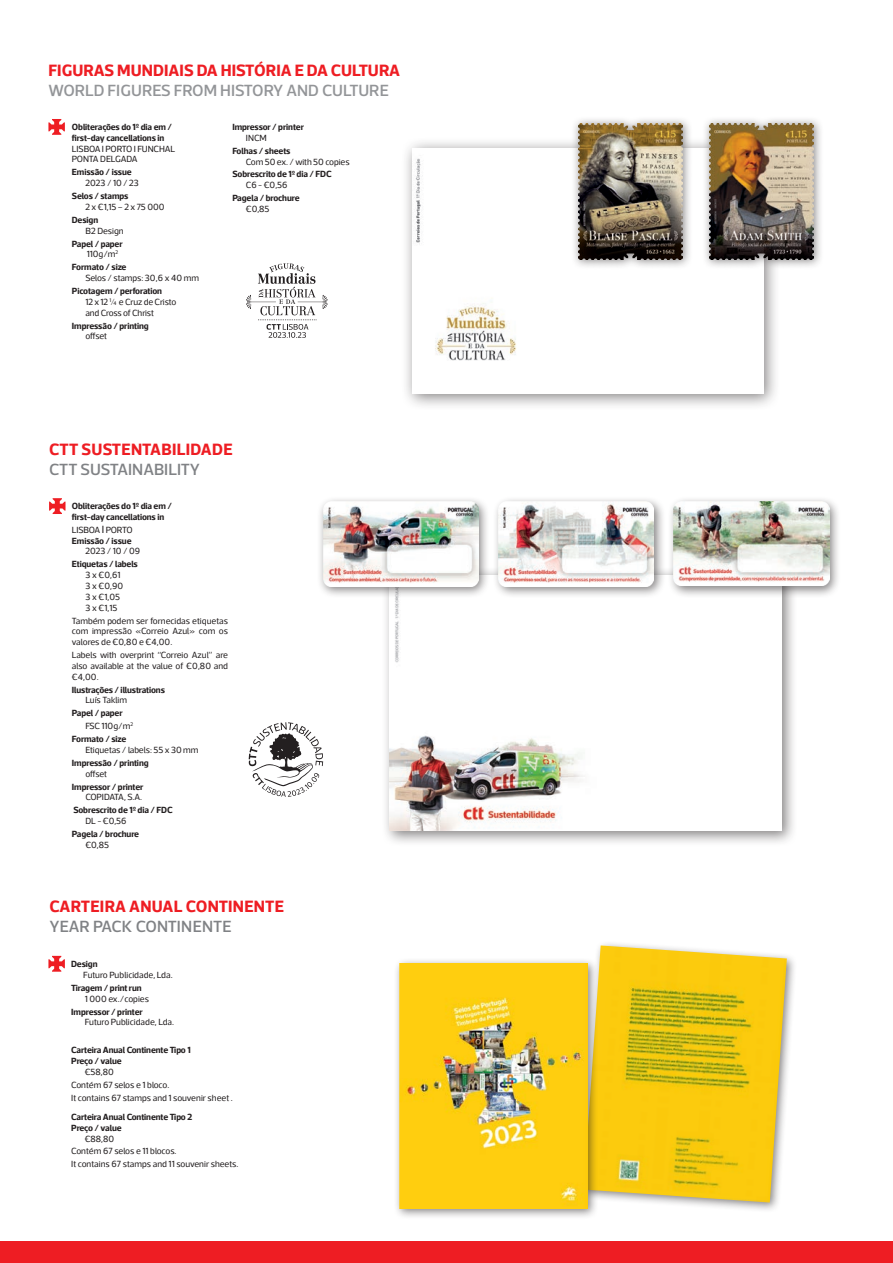
<style>
.page{position:relative;width:893px;height:1263px;background:#fff}
.page>*{position:absolute;margin:0;border:0;box-sizing:border-box;transform-origin:0 0}
.t1{font:700 16.5px "Acto CTT";letter-spacing:.005em;color:#ee1d23}
.t2{font:500 16.5px "Acto CTT";color:#808285}
.t3{font:500 16.5px "Acto CTT";color:#939598}
.t4{font:9px/10.8px "Acto CTT";color:#231f20;text-align:justify}
.t5{font:700 9px/10.8px "Acto CTT";letter-spacing:-.01em;color:#231f20}
.t6{font:9px "Acto CTT";letter-spacing:-.06em;color:#231f20}
.t7{font:9px "Acto CTT";letter-spacing:-.03em;color:#231f20}
.t8{font:9px "Acto CTT";letter-spacing:-.025em;color:#231f20}
.s1{font-size:5.25px}
.s2{font-size:10.5px}
</style>
<div class="page">
<div style="left:0;top:1242px;width:893px;height:21px;background:#ee1d23"></div>
<div style="left:381px;top:567px;width:417px;height:279px;background:#231f20;opacity:.55"></div>
<img style="left:390px;top:575px;width:392px;height:255px">
<svg style="left:49px;top:498px;width:17px;height:16px"></svg>
<div style="left:317px;top:495px;width:174px;height:104px;background:#231f20;opacity:.55"></div>
<img style="left:323px;top:501px;width:155px;height:85px">
<div style="left:493px;top:495px;width:173px;height:104px;background:#231f20;opacity:.55"></div>
<img style="left:499px;top:501px;width:155px;height:85px">
<div style="left:668px;top:495px;width:173px;height:103px;background:#231f20;opacity:.55"></div>
<img style="left:674px;top:501px;width:155px;height:85px">
<div style="left:401px;top:136px;width:379px;height:275px;background:#231f20;opacity:.55"></div>
<img style="left:412px;top:148px;width:351px;height:246px">
<svg style="left:48px;top:119px;width:17px;height:16px"></svg>
<div style="left:571px;top:116px;width:122px;height:154px;background:#231f20;opacity:.55"></div>
<img style="left:578px;top:123px;width:105px;height:137px">
<div style="left:702px;top:116px;width:122px;height:154px;background:#231f20;opacity:.55"></div>
<img style="left:710px;top:123px;width:104px;height:137px">
<svg style="left:246px;top:263px;width:82px;height:75px"></svg>
<div style="left:578px;top:940px;width:220px;height:273px;background:#231f20;opacity:.55"></div>
<img style="left:584px;top:945px;width:203px;height:257px">
<svg style="left:48px;top:956px;width:17px;height:16px"></svg>
<div style="left:394px;top:958px;width:205px;height:261px;background:#231f20;opacity:.55"></div>
<img style="left:399px;top:964px;width:188px;height:244px">
<svg style="left:249px;top:722px;width:74px;height:75px"></svg>
<p class="t1" style="left:48px;top:61px;width:353px">FIGURAS MUNDIAIS DA HISTÓRIA E DA CULTURA</p>
<p class="t3" style="left:48px;top:81px;width:342px">WORLD FIGURES FROM HISTORY AND CULTURE</p>
<p class="t5" style="left:72px;top:121px;width:102px">Obliterações do 1º dia em / first-day cancellations in</p>
<p class="t4" style="left:72px;top:143px;width:105px">LISBOA I PORTO I FUNCHAL</p>
<p class="t8" style="left:72px;top:154px;width:67px">PONTA DELGADA</p>
<p class="t5" style="left:72px;top:167px;width:61px">Emissão / issue</p>
<p class="t4" style="left:85px;top:177px;width:55px">2023 / 10 / 23</p>
<p class="t5" style="left:72px;top:190px;width:58px">Selos / stamps</p>
<p class="t4" style="left:85px;top:201px;width:81px">2 x €1,15 – 2 x 75 000</p>
<p class="t5" style="left:72px;top:214px;width:28px">Design</p>
<p class="t4" style="left:85px;top:225px;width:40px">B2 Design</p>
<p class="t5" style="left:72px;top:238px;width:52px">Papel / paper</p>
<p class="t4" style="left:87px;top:249px;width:33px">110g/m<sup>2</sup></p>
<p class="t5" style="left:72px;top:261px;width:56px">Formato / size</p>
<p class="t4" style="left:85px;top:272px;width:115px">Selos / stamps: 30,6 x 40 mm</p>
<p class="t5" style="left:72px;top:285px;width:92px">Picotagem / perforation</p>
<p class="t4" style="left:85px;top:296px;width:92px">12 x 12 <sup>1</sup>⁄<span class="s1">4</span> e Cruz de Cristo and Cross of Christ</p>
<p class="t5" style="left:72px;top:320px;width:78px">Impressão / printing</p>
<p class="t4" style="left:85px;top:331px;width:23px">offset</p>
<p class="t5" style="left:232px;top:121px;width:73px">Impressor / printer</p>
<p class="t4" style="left:246px;top:132px;width:23px">INCM</p>
<p class="t5" style="left:232px;top:145px;width:60px">Folhas / sheets</p>
<p class="t4" style="left:246px;top:156px;width:105px">Com 50 ex. / with 50 copies</p>
<p class="t5" style="left:232px;top:169px;width:101px">Sobrescrito de 1º dia / FDC</p>
<p class="t4" style="left:246px;top:180px;width:43px">C6 - €0,56</p>
<p class="t5" style="left:232px;top:192px;width:69px">Pagela / brochure</p>
<p class="t4" style="left:246px;top:203px;width:25px">€0,85</p>
<p class="t1" style="left:49px;top:440px;width:185px">CTT SUSTENTABILIDADE</p>
<p class="t2" style="left:49px;top:460px;width:152px">CTT SUSTAINABILITY</p>
<p class="t5" style="left:72px;top:501px;width:102px">Obliterações do 1º dia em / first-day cancellations in</p>
<p class="t7" style="left:72px;top:524px;width:62px">LISBOA <span class="s2">I</span> PORTO</p>
<p class="t5" style="left:72px;top:535px;width:61px">Emissão / issue</p>
<p class="t4" style="left:85px;top:546px;width:56px">2023 / 10 / 09</p>
<p class="t5" style="left:72px;top:559px;width:68px">Etiquetas / labels</p>
<p class="t4" style="left:85px;top:570px;width:37px">3 x €0,61</p>
<p class="t4" style="left:85px;top:580px;width:39px">3 x €0,90</p>
<p class="t4" style="left:85px;top:591px;width:36px">3 x €1,05</p>
<p class="t4" style="left:85px;top:602px;width:34px">3 x €1,15</p>
<p class="t4" style="left:72px;top:615px;width:158px">Também podem ser fornecidas etiquetas com impressão «Correio Azul» com os valores de €0,80 e €4,00.</p>
<p class="t4" style="left:72px;top:649px;width:158px">Labels with overprint “Correio Azul” are also available at the value of €0,80 and €4,00.</p>
<p class="t5" style="left:72px;top:684px;width:95px">Ilustrações / illustrations</p>
<p class="t4" style="left:85px;top:695px;width:43px">Luís Taklim</p>
<p class="t5" style="left:72px;top:707px;width:52px">Papel / paper</p>
<p class="t4" style="left:85px;top:721px;width:49px">FSC 110g/m<sup>2</sup></p>
<p class="t5" style="left:72px;top:733px;width:56px">Formato / size</p>
<p class="t4" style="left:85px;top:744px;width:115px">Etiquetas / labels: 55 x 30 mm</p>
<p class="t5" style="left:72px;top:757px;width:78px">Impressão / printing</p>
<p class="t4" style="left:85px;top:768px;width:23px">offset</p>
<p class="t5" style="left:72px;top:781px;width:73px">Impressor / printer</p>
<p class="t6" style="left:85px;top:792px;width:58px">COPIDATA, S.A.</p>
<p class="t5" style="left:73px;top:805px;width:101px">Sobrescrito de 1º dia / FDC</p>
<p class="t4" style="left:85px;top:815px;width:43px">DL - €0,56</p>
<p class="t5" style="left:72px;top:828px;width:69px">Pagela / brochure</p>
<p class="t4" style="left:85px;top:839px;width:25px">€0,85</p>
<p class="t1" style="left:50px;top:896px;width:236px">CARTEIRA ANUAL CONTINENTE</p>
<p class="t2" style="left:50px;top:916px;width:184px">YEAR PACK CONTINENTE</p>
<p class="t5" style="left:71px;top:958px;width:28px">Design</p>
<p class="t4" style="left:83px;top:969px;width:91px">Futuro Publicidade, Lda.</p>
<p class="t5" style="left:71px;top:982px;width:72px">Tiragem / print run</p>
<p class="t4" style="left:85px;top:993px;width:66px">1 000 ex./copies</p>
<p class="t5" style="left:71px;top:1006px;width:73px">Impressor / printer</p>
<p class="t4" style="left:85px;top:1017px;width:91px">Futuro Publicidade, Lda.</p>
<p class="t5" style="left:71px;top:1044px;width:121px">Carteira Anual Continente Tipo 1</p>
<p class="t5" style="left:71px;top:1055px;width:52px">Preço / value</p>
<p class="t4" style="left:85px;top:1066px;width:31px">€58,80</p>
<p class="t4" style="left:71px;top:1079px;width:100px">Contém 67 selos e 1 bloco.</p>
<p class="t4" style="left:71px;top:1092px;width:163px">It contains 67 stamps and 1 souvenir sheet .</p>
<p class="t5" style="left:71px;top:1111px;width:122px">Carteira Anual Continente Tipo 2</p>
<p class="t5" style="left:71px;top:1122px;width:52px">Preço / value</p>
<p class="t4" style="left:85px;top:1133px;width:31px">€88,80</p>
<p class="t4" style="left:71px;top:1146px;width:107px">Contém 67 selos e 11 blocos.</p>
<p class="t4" style="left:71px;top:1159px;width:169px">It contains 67 stamps and 11 souvenir sheets.</p>
</div>
